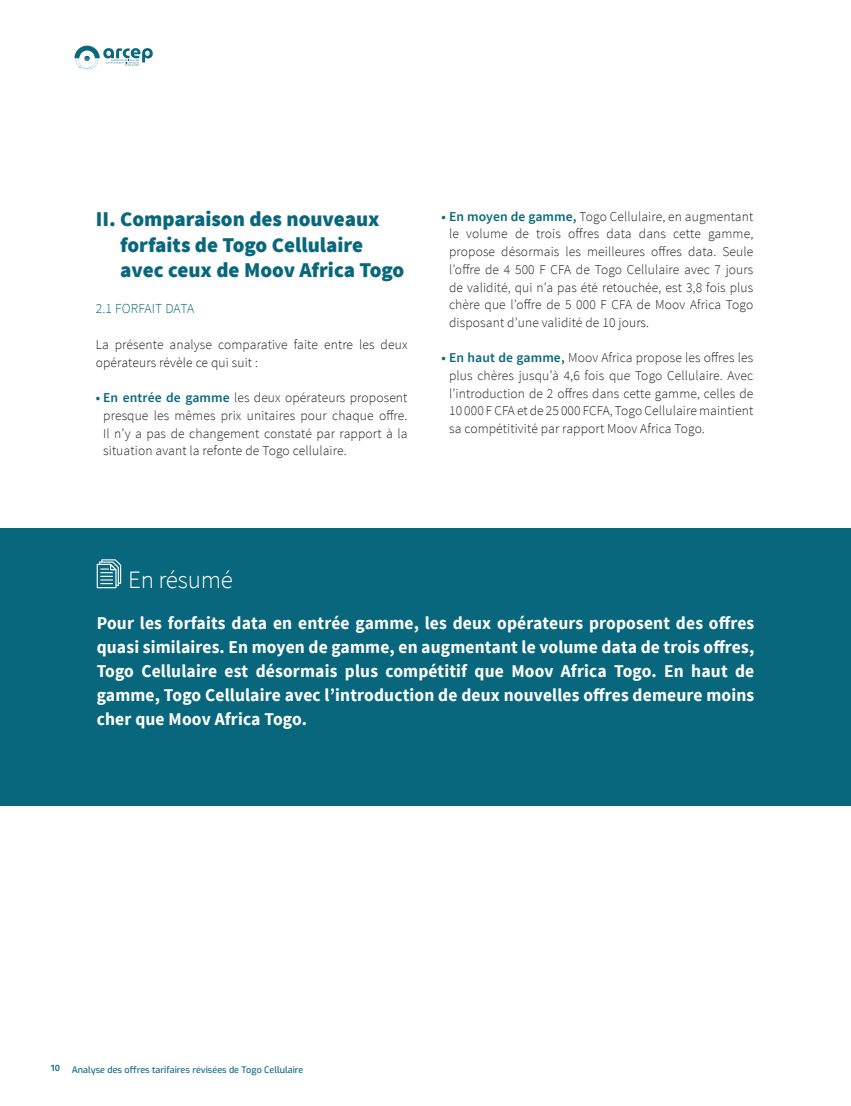
<style>
.page{position:relative;width:851px;height:1106px;background:#fff}
.page>*{position:absolute;margin:0;border:0;box-sizing:border-box;transform-origin:0 0}
.t1{font:300 25.05px "Source Sans Pro";letter-spacing:-.01em;color:#fff}
.t2{font:900 21px/25.5px "Source Sans Pro";color:#08677c}
.t3{font:700 18px/24px "Source Sans Pro";letter-spacing:.01em;color:#fff;text-align:justify}
.t4{font:300 13.8px "Source Sans Pro";color:#0b6880}
.t5{font:300 13.5px/17.7px "Source Sans Pro";letter-spacing:.01em;color:#231f20;text-align:justify}
.t6{font:500 9px "Exo";color:#09687d}
.t7{font:600 9px "Kohinoor Bangla";color:#08687c}
.s1{font-weight:600;color:#08677c}
</style>
<div class="page">
<svg style="left:74px;top:46px;width:79px;height:24px"></svg>
<div style="left:0;top:528px;width:850px;height:278px;background:#08677c"></div>
<hr style="left:850px;top:844px;width:1px;height:262px;background:#08677c">
<svg style="left:97px;top:559px;width:24px;height:29px"></svg>
<h2 class="t2" style="left:120px;top:207px;width:285px;text-indent:-24px">II. Comparaison des nouveaux forfaits de Togo Cellulaire avec ceux de Moov Africa Togo</h2>
<p class="t4" style="left:96px;top:300px;width:100px">2.1 FORFAIT DATA</p>
<p class="t5" style="left:96px;top:336px;width:313px">La présente analyse comparative faite entre les deux opérateurs révèle ce qui suit :</p>
<p class="t5" style="left:103px;top:389px;width:306px;text-indent:-8px"><span class="s1">• En entrée de gamme</span> les deux opérateurs proposent presque les mêmes prix unitaires pour chaque offre.<br>Il n’y a pas de changement constaté par rapport à la situation avant la refonte de Togo cellulaire.</p>
<p class="t5" style="left:449px;top:207px;width:306px;text-indent:-8px"><span class="s1">• En moyen de gamme,</span> Togo Cellulaire, en augmentant le volume de trois offres data dans cette gamme, propose désormais les meilleures offres data. Seule l’offre de 4 500 F CFA de Togo Cellulaire avec 7 jours de validité, qui n’a pas été retouchée, est 3,8 fois plus chère que l’offre de 5 000 F CFA de Moov Africa Togo disposant d’une validité de 10 jours.</p>
<p class="t5" style="left:449px;top:349px;width:306px;text-indent:-7px"><span class="s1">• En haut de gamme,</span> Moov Africa propose les offres les plus chères jusqu’à 4,6 fois que Togo Cellulaire. Avec l’introduction de 2 offres dans cette gamme, celles de 10 000 F CFA et de 25 000 FCFA, Togo Cellulaire maintient sa compétitivité par rapport Moov Africa Togo.</p>
<h1 class="t1" style="left:128px;top:565px;width:106px">En résumé</h1>
<p class="t3" style="left:97px;top:611px;width:659px">Pour les forfaits data en entrée gamme, les deux opérateurs proposent des offres quasi similaires. En moyen de gamme, en augmentant le volume data de trois offres, Togo Cellulaire est désormais plus compétitif que Moov Africa Togo. En haut de gamme, Togo Cellulaire avec l’introduction de deux nouvelles offres demeure moins cher que Moov Africa Togo.</p>
<p class="t7" style="left:51px;top:1060px;width:11px">10</p>
<p class="t6" style="left:72px;top:1062px;width:233px">Analyse des offres tarifaires révisées de Togo Cellulaire</p>
</div>
